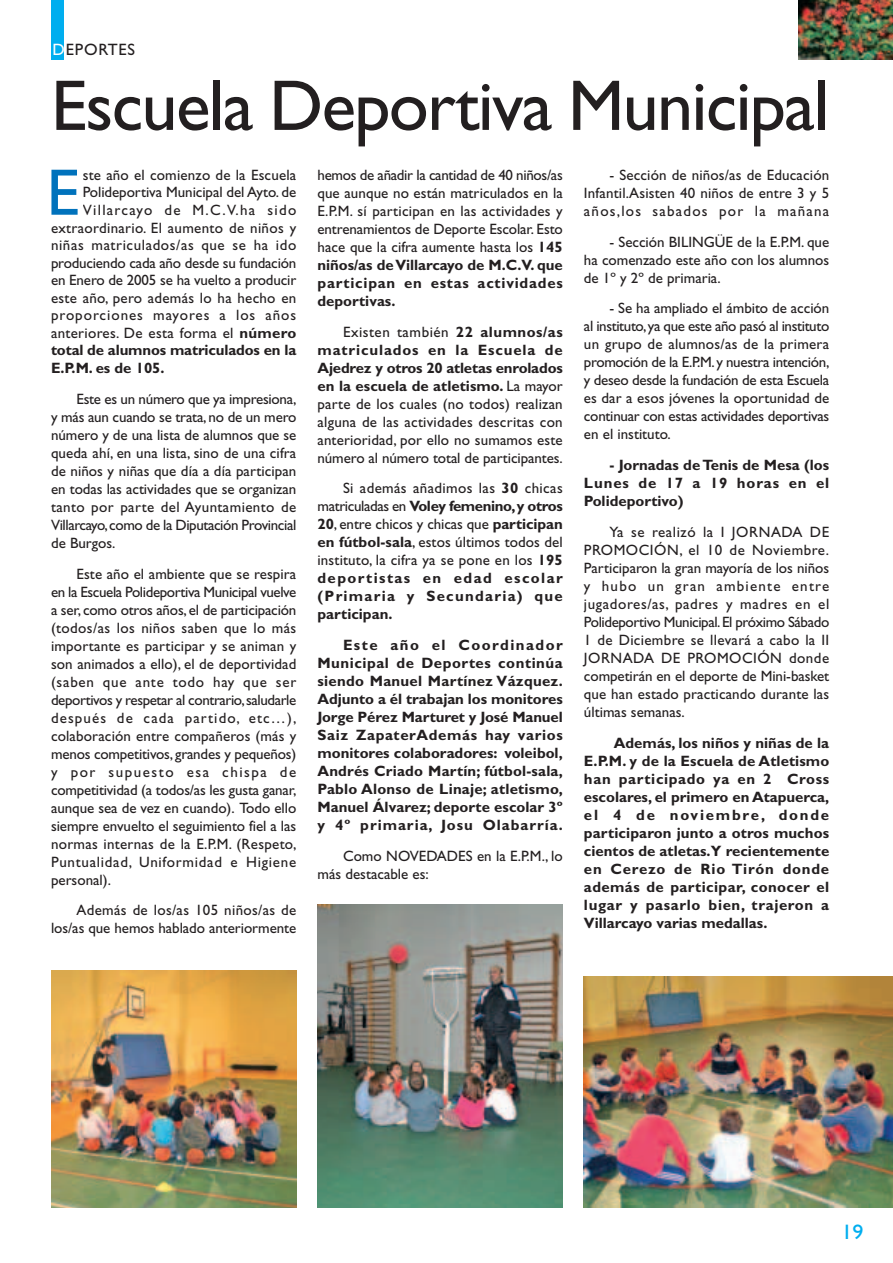
<style>
.page{position:relative;width:893px;height:1263px;background:#fff}
.page>*{position:absolute;margin:0;border:0;box-sizing:border-box;transform-origin:0 0}
.t1{font:72px "Gill Sans";letter-spacing:-.02em;color:#231f20}
.t2{font:66px "Gill Sans";color:#0072bc}
.t3{font:21px "Gill Sans";color:#00aeef;scale:1.05 1}
.t4{font:16.5px "Gill Sans";letter-spacing:.05em;color:#231f20}
.t5{font:15px/18px "Gill Sans";letter-spacing:.005em;color:#231f20;text-align:justify}
.t6{font:700 15px/18px "Gill Sans";color:#231f20;text-align:justify}
.t7{font:15px "Gill Sans";letter-spacing:-.015em;color:#231f20}
.t8{font:15px "Gill Sans";letter-spacing:.04em;color:#231f20}
.t9{font:15px "Gill Sans";letter-spacing:.065em;color:#231f20}
.t10{font:15px "Gill Sans";letter-spacing:.085em;color:#231f20}
.s1{color:#fff}
.s2{font-weight:700}
</style>
<div class="page">
<img style="left:798px;top:0;width:95px;height:60px">
<div style="left:51px;top:0;width:13px;height:60px;background:#00aeef"></div>
<img style="left:51px;top:971px;width:246px;height:237px">
<img style="left:317px;top:905px;width:245px;height:303px">
<img style="left:583px;top:977px;width:310px;height:230px">
<p class="t4" style="left:52px;top:43px;width:84px"><span class="s1">D</span>EPORTES</p>
<h1 class="t1" style="left:51px;top:81px;width:780px">Escuela Deportiva Municipal</h1>
<p class="t5" style="left:83px;top:168px;width:215px">ste año el comienzo de la Escuela</p>
<p class="t5" style="left:83px;top:185px;width:215px">Polideportiva Municipal del Ayto. de</p>
<p class="t10" style="left:83px;top:205px;width:215px">Villarcayo de M.C.V.ha sido</p>
<p class="t5" style="left:51px;top:220px;width:247px">extraordinario. El aumento de niños y</p>
<p class="t8" style="left:51px;top:240px;width:247px">niñas matriculados/as que se ha ido</p>
<p class="t7" style="left:51px;top:257px;width:247px">produciendo cada año desde su fundación</p>
<p class="t5" style="left:51px;top:273px;width:247px">en Enero de 2005 se ha vuelto a producir</p>
<p class="t5" style="left:51px;top:290px;width:247px">este año, pero además lo ha hecho en</p>
<p class="t9" style="left:51px;top:310px;width:247px">proporciones mayores a los años</p>
<p class="t5" style="left:51px;top:325px;width:247px">anteriores. De esta forma el <span class="s2">número</span></p>
<p class="t6" style="left:51px;top:343px;width:247px">total de alumnos matriculados en la</p>
<p class="t6" style="left:51px;top:361px;width:115px">E.P.M. es de 105.</p>
<p class="t5" style="left:51px;top:391px;width:247px;text-indent:26px">Este es un número que ya impresiona, y más aun cuando se trata, no de un mero número y de una lista de alumnos que se queda ahí, en una lista, sino de una cifra de niños y niñas que día a día participan en todas las actividades que se organizan tanto por parte del Ayuntamiento de Villarcayo, como de la Diputación Provincial de Burgos.</p>
<p class="t5" style="left:51px;top:566px;width:247px;text-indent:26px">Este año el ambiente que se respira en la Escuela Polideportiva Municipal vuelve a ser, como otros años, el de participación (todos/as los niños saben que lo más importante es participar y se animan y son animados a ello), el de deportividad (saben que ante todo hay que ser deportivos y respetar al contrario, saludarle después de cada partido, etc…), colaboración entre compañeros (más y menos competitivos, grandes y pequeños) y por supuesto esa chispa de competitividad (a todos/as les gusta ganar, aunque sea de vez en cuando). Todo ello siempre envuelto el seguimiento fiel a las normas internas de la E.P.M. (Respeto, Puntualidad, Uniformidad e Higiene personal).</p>
<p class="t5" style="left:51px;top:903px;width:247px;text-align:right">Además de los/as 105 niños/as de los/as que hemos hablado anteriormente</p>
<h2 class="t2" style="left:47px;top:170px;width:34px">E</h2>
<p class="t5" style="left:317px;top:168px;width:247px">hemos de añadir la cantidad de 40 niños/as que aunque no están matriculados en la E.P.M. sí participan en las actividades y entrenamientos de Deporte Escolar. Esto hace que la cifra aumente hasta los <span class="s2">145 niños/as de Villarcayo de M.C.V. que participan en estas actividades deportivas.</span></p>
<p class="t5" style="left:317px;top:324px;width:247px;text-indent:25px">Existen también <span class="s2">22 alumnos/as matriculados en la Escuela de Ajedrez y otros 20 atletas enrolados en la escuela de atletismo.</span> La mayor parte de los cuales (no todos) realizan alguna de las actividades descritas con anterioridad, por ello no sumamos este número al número total de participantes.</p>
<p class="t5" style="left:317px;top:481px;width:247px;text-indent:26px">Si además añadimos las <span class="s2">30</span> chicas matriculadas en <span class="s2">Voley femenino, y otros 20</span>, entre chicos y chicas que <span class="s2">participan en fútbol-sala</span>, estos últimos todos del instituto, la cifra ya se pone en los <span class="s2">195 deportistas en edad escolar (Primaria y Secundaria) que participan.</span></p>
<p class="t6" style="left:317px;top:638px;width:247px;text-indent:26px">Este año el Coordinador Municipal de Deportes continúa siendo Manuel Martínez Vázquez.<br>Adjunto a él trabajan los monitores Jorge Pérez Marturet y José Manuel Saiz ZapaterAdemás hay varios monitores colaboradores: voleibol, Andrés Criado Martín; fútbol-sala, Pablo Alonso de Linaje; atletismo, Manuel Álvarez; deporte escolar 3º y 4º primaria, Josu Olabarría.</p>
<p class="t5" style="left:317px;top:849px;width:247px;text-indent:26px">Como NOVEDADES en la E.P.M., lo más destacable es:</p>
<p class="t5" style="left:584px;top:168px;width:247px;text-indent:26px">- Sección de niños/as de Educación Infantil.Asisten 40 niños de entre 3 y 5 años,los sabados por la mañana</p>
<p class="t5" style="left:584px;top:234px;width:247px;text-indent:26px">- Sección BILINGÜE de la E.P.M. que ha comenzado este año con los alumnos de 1º y 2º de primaria.</p>
<p class="t5" style="left:584px;top:301px;width:247px;text-indent:26px">- Se ha ampliado el ámbito de acción al instituto, ya que este año pasó al instituto un grupo de alumnos/as de la primera promoción de la E.P.M. y nuestra intención, y deseo desde la fundación de esta Escuela es dar a esos jóvenes la oportunidad de continuar con estas actividades deportivas en el instituto.</p>
<p class="t6" style="left:584px;top:458px;width:247px;text-indent:26px">- Jornadas de Tenis de Mesa (los Lunes de 17 a 19 horas en el Polideportivo)</p>
<p class="t5" style="left:584px;top:525px;width:247px;text-indent:26px">Ya se realizó la I JORNADA DE PROMOCIÓN, el 10 de Noviembre.<br>Participaron la gran mayoría de los niños y hubo un gran ambiente entre jugadores/as, padres y madres en el Polideportivo Municipal. El próximo Sábado 1 de Diciembre se llevará a cabo la II JORNADA DE PROMOCIÓN donde competirán en el deporte de Mini-basket que han estado practicando durante las últimas semanas.</p>
<p class="t6" style="left:584px;top:735px;width:247px;text-indent:30px">Además, los niños y niñas de la E.P.M. y de la Escuela de Atletismo han participado ya en 2 Cross escolares, el primero en Atapuerca, el 4 de noviembre, donde participaron junto a otros muchos cientos de atletas.Y recientemente en Cerezo de Rio Tirón donde además de participar, conocer el lugar y pasarlo bien, trajeron a Villarcayo varias medallas.</p>
<h3 class="t3" style="left:841px;top:1225px;width:23px">19</h3>
</div>
